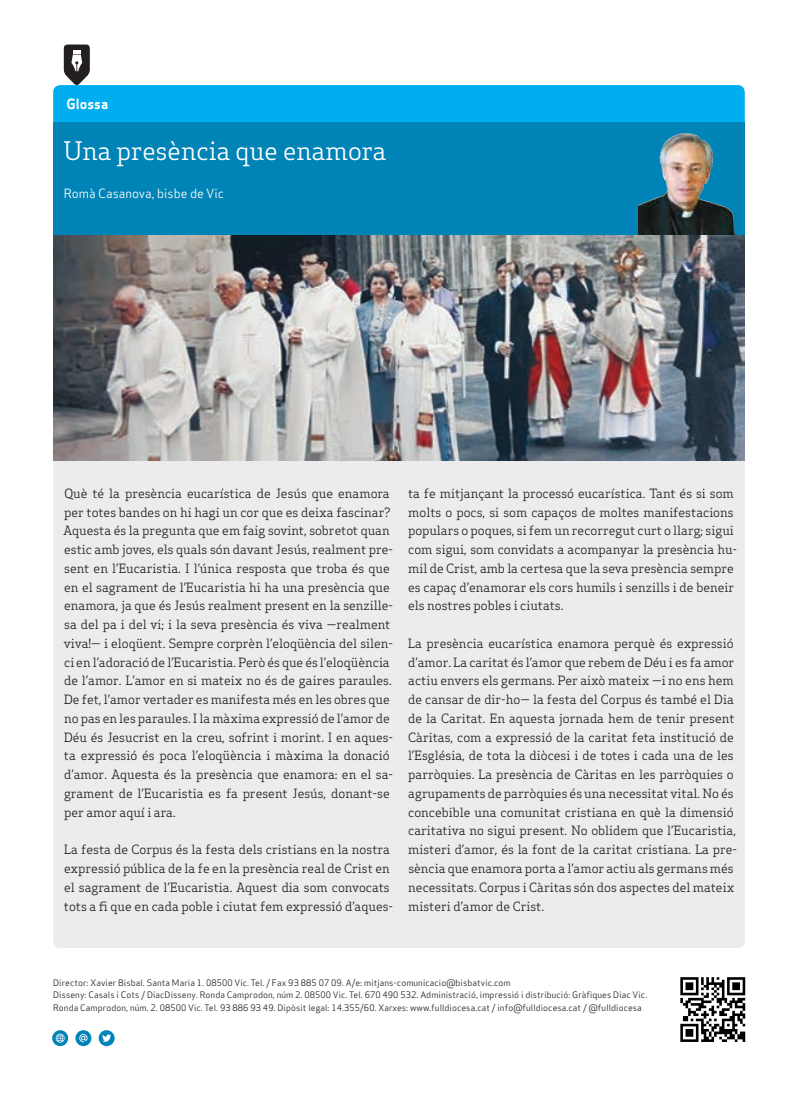
<style>
.page{position:relative;width:798px;height:1099px;background:#fff}
.page>*{position:absolute;margin:0;border:0;box-sizing:border-box;transform-origin:0 0}
.Subtitol_Secció{font:25px "Apex Serif";color:#fff}
.Titular_Secció_Petit{font:13.75px "Apex Sans Bold T";color:#fff}
.Text_General{font:12.5px/18.8px "Apex Serif";color:#231f20}
.Titulars{font:12.5px "Apex Sans Book T";color:#fff}
.Titulars-2{font:8.75px/12.5px "Apex Sans Book T";letter-spacing:.01em;color:#231f20}
</style>
<div class="page">
<img style="left:680px;top:977px;width:66px;height:65px">
<svg style="left:52px;top:1030px;width:16px;height:16px"></svg>
<svg style="left:56px;top:1033px;width:9px;height:9px"></svg>
<svg style="left:75px;top:1030px;width:16px;height:16px"></svg>
<svg style="left:79px;top:1033px;width:9px;height:9px"></svg>
<svg style="left:99px;top:1030px;width:16px;height:16px"></svg>
<svg style="left:102px;top:1034px;width:9px;height:8px"></svg>
<div style="left:53px;top:123px;width:691px;height:112px;background:#0083b6"></div>
<svg style="left:53px;top:45px;width:691px;height:78px"></svg>
<div style="left:53px;top:460px;width:691px;height:488px;background:#ececee"></div>
<img style="left:638px;top:133px;width:95px;height:102px">
<img style="left:53px;top:235px;width:691px;height:225px">
<p class="Titular_Secció_Petit" style="left:67px;top:95px;width:43px">Glossa</p>
<p class="Subtitol_Secció" style="left:64px;top:135px;width:324px">Una presència que enamora</p>
<p class="Titulars" style="left:64px;top:185px;width:162px">Romà Casanova, bisbe de Vic</p>
<p class="Text_General" style="left:63px;top:483px;width:331px">Què té la presència eucarística de Jesús que enamora per totes bandes on hi hagi un cor que es deixa fascinar?<br>Aquesta és la pregunta que em faig sovint, sobretot quan estic amb joves, els quals són davant Jesús, realment pre&shy;sent en l’Eucaristia. I l’única resposta que troba és que en el sagrament de l’Eucaristia hi ha una presència que enamora, ja que és Jesús realment present en la senzille&shy;sa del pa i del vi; i la seva presència és viva —realment viva!— i eloqüent. Sempre corprèn l’eloqüència del silen&shy;ci en l’adoració de l’Eucaristia. Però és que és l’eloqüència de l’amor. L’amor en si mateix no és de gaires paraules.<br>De fet, l’amor vertader es manifesta més en les obres que no pas en les paraules. I la màxima expressió de l’amor de Déu és Jesucrist en la creu, sofrint i morint. I en aques&shy;ta expressió és poca l’eloqüència i màxima la donació d’amor. Aquesta és la presència que enamora: en el sa&shy;grament de l’Eucaristia es fa present Jesús, donant-se per amor aquí i ara.</p>
<p class="Text_General" style="left:64px;top:840px;width:330px">La festa de Corpus és la festa dels cristians en la nostra expressió pública de la fe en la presència real de Crist en el sagrament de l’Eucaristia. Aquest dia som convocats tots a fi que en cada poble i ciutat fem expressió d’aques-</p>
<p class="Text_General" style="left:408px;top:483px;width:330px">ta fe mitjançant la processó eucarística. Tant és si som molts o pocs, si som capaços de moltes manifestacions populars o poques, si fem un recorregut curt o llarg; sigui com sigui, som convidats a acompanyar la presència hu&shy;mil de Crist, amb la certesa que la seva presència sempre es capaç d’enamorar els cors humils i senzills i de beneir els nostres pobles i ciutats.</p>
<p class="Text_General" style="left:408px;top:633px;width:330px">La presència eucarística enamora perquè és expressió d’amor. La caritat és l’amor que rebem de Déu i es fa amor actiu envers els germans. Per això mateix —i no ens hem de cansar de dir-ho— la festa del Corpus és també el Dia de la Caritat. En aquesta jornada hem de tenir present Càritas, com a expressió de la caritat feta institució de l’Església, de tota la diòcesi i de totes i cada una de les parròquies. La presència de Càritas en les parròquies o agrupaments de parròquies és una necessitat vital. No és concebible una comunitat cristiana en què la dimensió caritativa no sigui present. No oblidem que l’Eucaristia, misteri d’amor, és la font de la caritat cristiana. La pre&shy;sència que enamora porta a l’amor actiu als germans més necessitats. Corpus i Càritas són dos aspectes del mateix misteri d’amor de Crist.</p>
<p class="Titulars-2" style="left:53px;top:976px;width:459px">Director: Xavier Bisbal. Santa Maria 1. 08500 Vic. Tel. / Fax 93 885 07 09. A/e: mitjans-comunicacio@bisbatvic.com</p>
<p class="Titulars-2" style="left:53px;top:988px;width:595px">Disseny: Casals i Cots / DiacDisseny. Ronda Camprodon, núm 2. 08500 Vic. Tel. 670 490 532. Administració, impressió i distribució: Gràfiques Diac Vic.<br>Ronda Camprodon, núm. 2. 08500 Vic. Tel. 93 886 93 49. Dipòsit legal: 14.355/60. Xarxes: www.fulldiocesa.cat / info@fulldiocesa.cat / @fulldiocesa</p>
</div>
